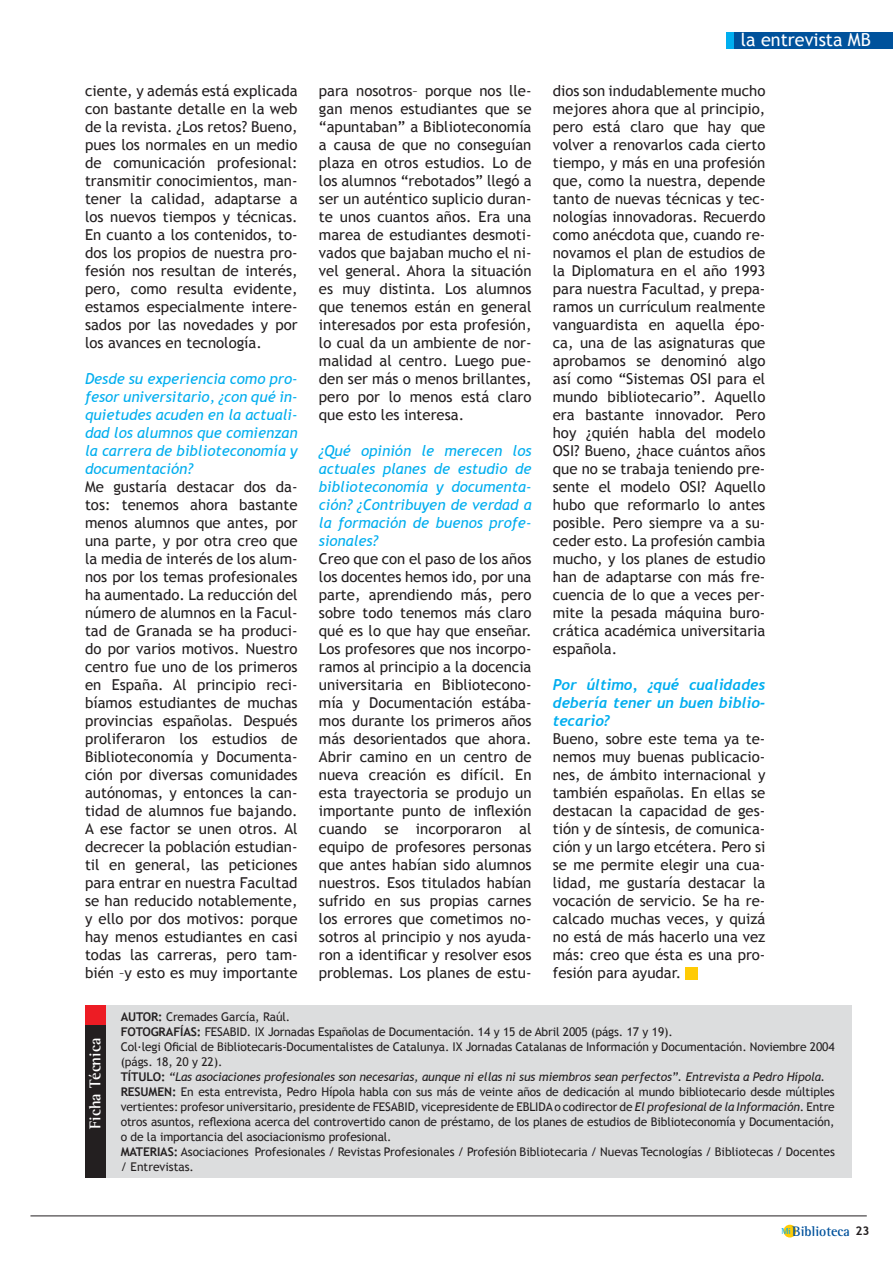
<style>
.page{position:relative;width:893px;height:1263px;background:#fff}
.page>*{position:absolute;margin:0;border:0;box-sizing:border-box;transform-origin:0 0}
.t1{font:18px "Trebuchet MS";color:#fff}
.t2{font:700 16.05px "Rotis Semi Serif";color:#fff}
.t3{font:15px/18px "Trebuchet MS";color:#231f20;text-align:justify}
.t4{font:italic 15px/18px "Trebuchet MS";color:#00aeef;text-align:justify}
.t5{font:italic 700 15px/18px "Trebuchet";color:#00aeef;text-align:justify}
.t6{font:700 14.1px "Rotis Semi Serif";color:#00529c}
.t7{font:12px/15px "Trebuchet MS";letter-spacing:-.01em;color:#231f20}
.s1{font-weight:700}
.s2{font-style:italic}
.s3{font-size:8.85px;color:#00aeef}
.s4{font-family:"Trebuchet MS";font-size:12px;color:#231f20}
</style>
<div class="page">
<div style="left:783px;top:1225px;width:13px;height:12px;background:#ffcb05;border-radius:50%"></div>
<hr style="left:30px;top:1215px;width:837px;height:1px;background:#231f20">
<div style="left:734px;top:32px;width:159px;height:17px;background:#00529c"></div>
<div style="left:726px;top:32px;width:8px;height:17px;background:#00aeef"></div>
<div style="left:105px;top:1005px;width:747px;height:173px;background:#dcddde"></div>
<div style="left:685px;top:967px;width:12px;height:13px;background:#ffcb05"></div>
<div style="left:85px;top:1005px;width:20px;height:173px;background:#231f20"></div>
<div style="left:85px;top:1005px;width:20px;height:20px;background:#ed1c24"></div>
<p class="t1" style="left:741px;top:29px;width:131px">la entrevista MB</p>
<p class="t3" style="left:85px;top:82px;width:214px">ciente, y además está explicada con bastante detalle en la web de la revista. ¿Los retos? Bueno, pues los normales en un medio de comunicación profesional: transmitir conocimientos, man&shy;tener la calidad, adaptarse a los nuevos tiempos y técnicas.<br>En cuanto a los contenidos, to&shy;dos los propios de nuestra pro&shy;fesión nos resultan de interés, pero, como resulta evidente, estamos especialmente intere&shy;sados por las novedades y por los avances en tecnología.</p>
<p class="t4" style="left:85px;top:370px;width:214px">Desde su experiencia como pro&shy;fesor universitario, ¿con qué in&shy;quietudes acuden en la actuali&shy;dad los alumnos que comienzan la carrera de biblioteconomía y documentación?</p>
<p class="t3" style="left:85px;top:478px;width:214px">Me gustaría destacar dos da&shy;tos: tenemos ahora bastante menos alumnos que antes, por una parte, y por otra creo que la media de interés de los alum&shy;nos por los temas profesionales ha aumentado. La reducción del número de alumnos en la Facul&shy;tad de Granada se ha produci&shy;do por varios motivos. Nuestro centro fue uno de los primeros en España. Al principio reci&shy;bíamos estudiantes de muchas provincias españolas. Después proliferaron los estudios de Biblioteconomía y Documenta&shy;ción por diversas comunidades autónomas, y entonces la can&shy;tidad de alumnos fue bajando.<br>A ese factor se unen otros. Al decrecer la población estudian&shy;til en general, las peticiones para entrar en nuestra Facultad se han reducido notablemente, y ello por dos motivos: porque hay menos estudiantes en casi todas las carreras, pero tam&shy;bién –y esto es muy importante</p>
<p class="t3" style="left:553px;top:82px;width:214px">dios son indudablemente mucho mejores ahora que al principio, pero está claro que hay que volver a renovarlos cada cierto tiempo, y más en una profesión que, como la nuestra, depende tanto de nuevas técnicas y tec&shy;nologías innovadoras. Recuerdo como anécdota que, cuando re&shy;novamos el plan de estudios de la Diplomatura en el año 1993 para nuestra Facultad, y prepa&shy;ramos un currículum realmente vanguardista en aquella épo&shy;ca, una de las asignaturas que aprobamos se denominó algo así como “Sistemas OSI para el mundo bibliotecario”. Aquello era bastante innovador. Pero hoy ¿quién habla del modelo OSI? Bueno, ¿hace cuántos años que no se trabaja teniendo pre&shy;sente el modelo OSI? Aquello hubo que reformarlo lo antes posible. Pero siempre va a su&shy;ceder esto. La profesión cambia mucho, y los planes de estudio han de adaptarse con más fre&shy;cuencia de lo que a veces per&shy;mite la pesada máquina buro&shy;crática académica universitaria española.</p>
<p class="t5" style="left:553px;top:676px;width:214px">Por último, ¿qué cualidades debería tener un buen biblio&shy;tecario?</p>
<p class="t3" style="left:553px;top:730px;width:214px">Bueno, sobre este tema ya te&shy;nemos muy buenas publicacio&shy;nes, de ámbito internacional y también españolas. En ellas se destacan la capacidad de ges&shy;tión y de síntesis, de comunica&shy;ción y un largo etcétera. Pero si se me permite elegir una cua&shy;lidad, me gustaría destacar la vocación de servicio. Se ha re&shy;calcado muchas veces, y quizá no está de más hacerlo una vez más: creo que ésta es una pro&shy;fesión para ayudar.</p>
<p class="t7" style="left:121px;top:1009px;width:716px"><span class="s1">AUTOR:</span> Cremades García, Raúl.<br><span class="s1">FOTOGRAFÍAS:</span> FESABID. IX Jornadas Españolas de Documentación. 14 y 15 de Abril 2005 (págs. 17 y 19).<br>Col·legi Oficial de Bibliotecaris-Documentalistes de Catalunya. IX Jornadas Catalanas de Información y Documentación. Noviembre 2004 (págs. 18, 20 y 22).<br><span class="s1">TÍTULO:</span> <span class="s2">“Las asociaciones profesionales son necesarias, aunque ni ellas ni sus miembros sean perfectos”. Entrevista a Pedro Hípola.<br></span><span class="s1">RESUMEN:</span> En esta entrevista, Pedro Hípola habla con sus más de veinte años de dedicación al mundo bibliotecario desde múltiples vertientes: profesor universitario, presidente de FESABID, vicepresidente de EBLIDA o codirector de <span class="s2">El profesional de la Información</span>. Entre otros asuntos, reflexiona acerca del controvertido canon de préstamo, de los planes de estudios de Biblioteconomía y Documentación, o de la importancia del asociacionismo profesional.<br><span class="s1">MATERIAS:</span> Asociaciones Profesionales / Revistas Profesionales / Profesión Bibliotecaria / Nuevas Tecnologías / Bibliotecas / Docentes / Entrevistas.</p>
<p class="t3" style="left:319px;top:82px;width:214px">para nosotros– porque nos lle&shy;gan menos estudiantes que se “apuntaban” a Biblioteconomía a causa de que no conseguían plaza en otros estudios. Lo de los alumnos “rebotados” llegó a ser un auténtico suplicio duran&shy;te unos cuantos años. Era una marea de estudiantes desmoti&shy;vados que bajaban mucho el ni&shy;vel general. Ahora la situación es muy distinta. Los alumnos que tenemos están en general interesados por esta profesión, lo cual da un ambiente de nor&shy;malidad al centro. Luego pue&shy;den ser más o menos brillantes, pero por lo menos está claro que esto les interesa.</p>
<p class="t4" style="left:319px;top:442px;width:214px">¿Qué opinión le merecen los actuales planes de estudio de biblioteconomía y documenta&shy;ción? ¿Contribuyen de verdad a la formación de buenos profe&shy;sionales?</p>
<p class="t3" style="left:319px;top:550px;width:214px">Creo que con el paso de los años los docentes hemos ido, por una parte, aprendiendo más, pero sobre todo tenemos más claro qué es lo que hay que enseñar.<br>Los profesores que nos incorpo&shy;ramos al principio a la docencia universitaria en Bibliotecono&shy;mía y Documentación estába&shy;mos durante los primeros años más desorientados que ahora.<br>Abrir camino en un centro de nueva creación es difícil. En esta trayectoria se produjo un importante punto de inflexión cuando se incorporaron al equipo de profesores personas que antes habían sido alumnos nuestros. Esos titulados habían sufrido en sus propias carnes los errores que cometimos no&shy;sotros al principio y nos ayuda&shy;ron a identificar y resolver esos problemas. Los planes de estu-</p>
<p class="t2" style="left:86px;top:1129px;width:93px;rotate:-90deg">Ficha Técnica</p>
<p class="t6" style="left:781px;top:1222px;width:90px"><span class="s3">Mi</span>Biblioteca <span class="s4">23</span></p>
</div>
